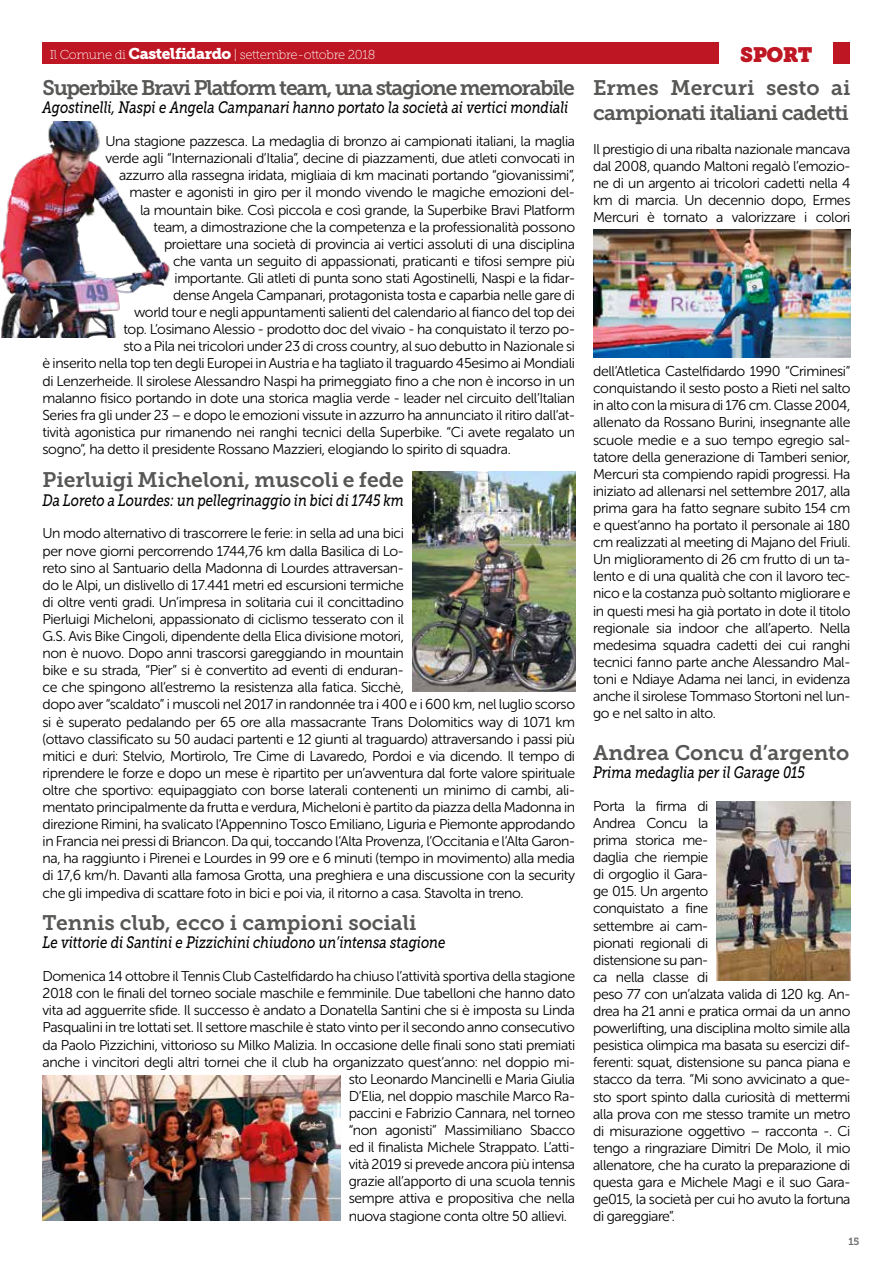
<style>
.page{position:relative;width:893px;height:1263px;background:#fff}
.page>*{position:absolute;margin:0;border:0;box-sizing:border-box;transform-origin:0 0}
.t1{font:21px "Museo Slab 700";letter-spacing:-.005em;color:#575756}
.t2{font:21px "Museo Slab 700";letter-spacing:-.06em;color:#575756}
.t3{font:21px/24.8px "Museo Slab 700";letter-spacing:-.04em;color:#575756}
.t4{font:20.7px "Museo Slab";letter-spacing:-.03em;color:#be1622}
.t5{font:italic 16.5px "Museo Slab 500";color:#000;scale:.8 1}
.t6{font:14.25px/17.1px "Museo Sans Rounded 300";letter-spacing:-.025em;color:#000}
.t7{font:12.9px "Museo Slab 100";letter-spacing:-.025em;color:#fff}
.t8{font:10.35px "Museo Slab 700";color:#706f6f}
.s1{font-family:"Museo Slab 900";font-size:15.45px}
</style>
<div class="page">
<div style="left:43px;top:43px;width:807px;height:21px;background:#be1622"></div>
<div style="left:720px;top:37px;width:113px;height:35px;background:#fff"></div>
<img style="left:593px;top:230px;width:257px;height:127px">
<img style="left:0;top:122px;width:170px;height:215px">
<img style="left:412px;top:471px;width:163px;height:221px">
<img style="left:43px;top:1076px;width:297px;height:144px">
<img style="left:717px;top:802px;width:134px;height:178px">
<p class="t7" style="left:50px;top:48px;width:327px">Il Comune di <span class="s1">Castelfidardo</span> | settembre-ottobre 2018</p>
<h2 class="t4" style="left:740px;top:43px;width:74px">SPORT</h2>
<h1 class="t2" style="left:43px;top:76px;width:534px">Superbike Bravi Platform team, una stagione memorabile</h1>
<p class="t5" style="left:43px;top:99px;width:659px">Agostinelli, Naspi e Angela Campanari hanno portato la società ai vertici mondiali</p>
<p class="t6" style="left:106px;top:133px;width:471px">Una stagione pazzesca. La medaglia di bronzo ai campionati italiani, la maglia</p>
<p class="t6" style="left:106px;top:150px;width:471px">verde agli “Internazionali d’Italia”, decine di piazzamenti, due atleti convocati in</p>
<p class="t6" style="left:119px;top:167px;width:458px">azzurro alla rassegna iridata, migliaia di km macinati portando “giovanissimi”,</p>
<p class="t6" style="left:130px;top:184px;width:447px">master e agonisti in giro per il mondo vivendo le magiche emozioni del-</p>
<p class="t6" style="left:140px;top:201px;width:437px">la mountain bike. Così piccola e così grande, la Superbike Bravi Platform</p>
<p class="t6" style="left:154px;top:218px;width:423px">team, a dimostrazione che la competenza e la professionalità possono</p>
<p class="t6" style="left:164px;top:235px;width:412px">proiettare una società di provincia ai vertici assoluti di una disciplina</p>
<p class="t6" style="left:173px;top:253px;width:403px">che vanta un seguito di appassionati, praticanti e tifosi sempre più</p>
<p class="t6" style="left:175px;top:270px;width:402px">importante. Gli atleti di punta sono stati Agostinelli, Naspi e la fidar-</p>
<p class="t6" style="left:173px;top:287px;width:404px">dense Angela Campanari, protagonista tosta e caparbia nelle gare di</p>
<p class="t6" style="left:134px;top:304px;width:443px">world tour e negli appuntamenti salienti del calendario al fianco del top dei</p>
<p class="t6" style="left:124px;top:321px;width:453px">top. L’osimano Alessio - prodotto doc del vivaio - ha conquistato il terzo po-</p>
<p class="t6" style="left:124px;top:338px;width:453px">sto a Pila nei tricolori under 23 di cross country, al suo debutto in Nazionale si</p>
<p class="t6" style="left:43px;top:355px;width:534px">è inserito nella top ten degli Europei in Austria e ha tagliato il traguardo 45esimo ai Mondiali</p>
<p class="t6" style="left:43px;top:372px;width:534px">di Lenzerheide. Il sirolese Alessandro Naspi ha primeggiato fino a che non è incorso in un</p>
<p class="t6" style="left:43px;top:389px;width:534px">malanno fisico portando in dote una storica maglia verde - leader nel circuito dell’Italian</p>
<p class="t6" style="left:43px;top:406px;width:534px">Series fra gli under 23 – e dopo le emozioni vissute in azzurro ha annunciato il ritiro dall’at-</p>
<p class="t6" style="left:43px;top:424px;width:534px">tività agonistica pur rimanendo nei ranghi tecnici della Superbike. “Ci avete regalato un</p>
<p class="t6" style="left:43px;top:441px;width:470px">sogno”, ha detto il presidente Rossano Mazzieri, elogiando lo spirito di squadra.</p>
<h1 class="t1" style="left:43px;top:468px;width:363px">Pierluigi Micheloni, muscoli e fede</h1>
<p class="t5" style="left:43px;top:491px;width:453px">Da Loreto a Lourdes: un pellegrinaggio in bici di 1745 km</p>
<p class="t6" style="left:43px;top:525px;width:534px">Un modo alternativo di trascorrere le ferie: in sella ad una bici<br>per nove giorni percorrendo 1744,76 km dalla Basilica di Lo-<br>reto sino al Santuario della Madonna di Lourdes attraversan-<br>do le Alpi, un dislivello di 17.441 metri ed escursioni termiche<br>di oltre venti gradi. Un’impresa in solitaria cui il concittadino<br>Pierluigi Micheloni, appassionato di ciclismo tesserato con il<br>G.S. Avis Bike Cingoli, dipendente della Elica divisione motori,<br>non è nuovo. Dopo anni trascorsi gareggiando in mountain<br>bike e su strada, “Pier” si è convertito ad eventi di enduran-<br>ce che spingono all’estremo la resistenza alla fatica. Sicchè,<br>dopo aver “scaldato” i muscoli nel 2017 in randonnée tra i 400 e i 600 km, nel luglio scorso si è superato pedalando per 65 ore alla massacrante Trans Dolomitics way di 1071 km (ottavo classificato su 50 audaci partenti e 12 giunti al traguardo) attraversando i passi più mitici e duri: Stelvio, Mortirolo, Tre Cime di Lavaredo, Pordoi e via dicendo. Il tempo di riprendere le forze e dopo un mese è ripartito per un’avventura dal forte valore spirituale oltre che sportivo: equipaggiato con borse laterali contenenti un minimo di cambi, ali&shy;mentato principalmente da frutta e verdura, Micheloni è partito da piazza della Madonna in direzione Rimini, ha svalicato l’Appennino Tosco Emiliano, Liguria e Piemonte approdando in Francia nei pressi di Briancon. Da qui, toccando l’Alta Provenza, l’Occitania e l’Alta Garon&shy;na, ha raggiunto i Pirenei e Lourdes in 99 ore e 6 minuti (tempo in movimento) alla media di 17,6 km/h. Davanti alla famosa Grotta, una preghiera e una discussione con la security che gli impediva di scattare foto in bici e poi via, il ritorno a casa. Stavolta in treno.</p>
<h1 class="t3" style="left:593px;top:75px;width:259px">Ermes Mercuri sesto ai campionati italiani cadetti</h1>
<p class="t6" style="left:593px;top:140px;width:259px;text-align:justify">Il prestigio di una ribalta nazionale mancava dal 2008, quando Maltoni regalò l’emozio&shy;ne di un argento ai tricolori cadetti nella 4 km di marcia. Un decennio dopo, Ermes Mercuri è tornato a valorizzare i colori</p>
<p class="t6" style="left:593px;top:363px;width:259px;text-align:justify">dell’Atletica Castelfidardo 1990 “Criminesi” conquistando il sesto posto a Rieti nel salto in alto con la misura di 176 cm. Classe 2004, allenato da Rossano Burini, insegnante alle scuole medie e a suo tempo egregio sal&shy;tatore della generazione di Tamberi senior, Mercuri sta compiendo rapidi progressi. Ha iniziato ad allenarsi nel settembre 2017, alla prima gara ha fatto segnare subito 154 cm e quest’anno ha portato il personale ai 180 cm realizzati al meeting di Majano del Friuli.<br>Un miglioramento di 26 cm frutto di un ta&shy;lento e di una qualità che con il lavoro tec&shy;nico e la costanza può soltanto migliorare e in questi mesi ha già portato in dote il titolo regionale sia indoor che all’aperto. Nella medesima squadra cadetti dei cui ranghi tecnici fanno parte anche Alessandro Mal&shy;toni e Ndiaye Adama nei lanci, in evidenza anche il sirolese Tommaso Stortoni nel lun&shy;go e nel salto in alto.</p>
<h1 class="t1" style="left:593px;top:740px;width:258px">Andrea Concu d’argento</h1>
<p class="t5" style="left:593px;top:763px;width:266px">Prima medaglia per il Garage 015</p>
<p class="t6" style="left:593px;top:797px;width:259px">Porta la firma di<br>Andrea Concu la<br>prima storica me-<br>daglia che riempie<br>di orgoglio il Gara-<br>ge 015. Un argento<br>conquistato a fine<br>settembre ai cam-<br>pionati regionali di<br>distensione su pan-<br>ca nella classe di<br>peso 77 con un’alzata valida di 120 kg. An&shy;drea ha 21 anni e pratica ormai da un anno powerlifting, una disciplina molto simile alla pesistica olimpica ma basata su esercizi dif&shy;ferenti: squat, distensione su panca piana e stacco da terra. “Mi sono avvicinato a que&shy;sto sport spinto dalla curiosità di mettermi alla prova con me stesso tramite un metro di misurazione oggettivo – racconta -. Ci tengo a ringraziare Dimitri De Molo, il mio allenatore, che ha curato la preparazione di questa gara e Michele Magi e il suo Gara&shy;ge015, la società per cui ho avuto la fortuna di gareggiare”.</p>
<h1 class="t1" style="left:43px;top:911px;width:376px">Tennis club, ecco i campioni sociali</h1>
<p class="t5" style="left:43px;top:934px;width:505px">Le vittorie di Santini e Pizzichini chiudono un’intensa stagione</p>
<p class="t6" style="left:43px;top:968px;width:534px">Domenica 14 ottobre il Tennis Club Castelfidardo ha chiuso l’attività sportiva della stagione</p>
<p class="t6" style="left:43px;top:985px;width:534px">2018 con le finali del torneo sociale maschile e femminile. Due tabelloni che hanno dato</p>
<p class="t6" style="left:43px;top:1002px;width:534px">vita ad agguerrite sfide. Il successo è andato a Donatella Santini che si è imposta su Linda</p>
<p class="t6" style="left:43px;top:1019px;width:534px">Pasqualini in tre lottati set. Il settore maschile è stato vinto per il secondo anno consecutivo</p>
<p class="t6" style="left:43px;top:1036px;width:534px">da Paolo Pizzichini, vittorioso su Milko Malizia. In occasione delle finali sono stati premiati</p>
<p class="t6" style="left:43px;top:1053px;width:534px">anche i vincitori degli altri tornei che il club ha organizzato quest’anno: nel doppio mi-</p>
<p class="t6" style="left:349px;top:1070px;width:228px">sto Leonardo Mancinelli e Maria Giulia</p>
<p class="t6" style="left:349px;top:1087px;width:228px">D’Elia, nel doppio maschile Marco Ra-</p>
<p class="t6" style="left:349px;top:1105px;width:228px">paccini e Fabrizio Cannara, nel torneo</p>
<p class="t6" style="left:349px;top:1122px;width:228px">“non agonisti” Massimiliano Sbacco</p>
<p class="t6" style="left:349px;top:1139px;width:228px">ed il finalista Michele Strappato. L’atti-</p>
<p class="t6" style="left:349px;top:1156px;width:228px">vità 2019 si prevede ancora più intensa</p>
<p class="t6" style="left:349px;top:1173px;width:228px">grazie all’apporto di una scuola tennis</p>
<p class="t6" style="left:349px;top:1190px;width:228px">sempre attiva e propositiva che nella</p>
<p class="t6" style="left:349px;top:1207px;width:220px">nuova stagione conta oltre 50 allievi.</p>
<p class="t8" style="left:848px;top:1236px;width:13px">15</p>
</div>
